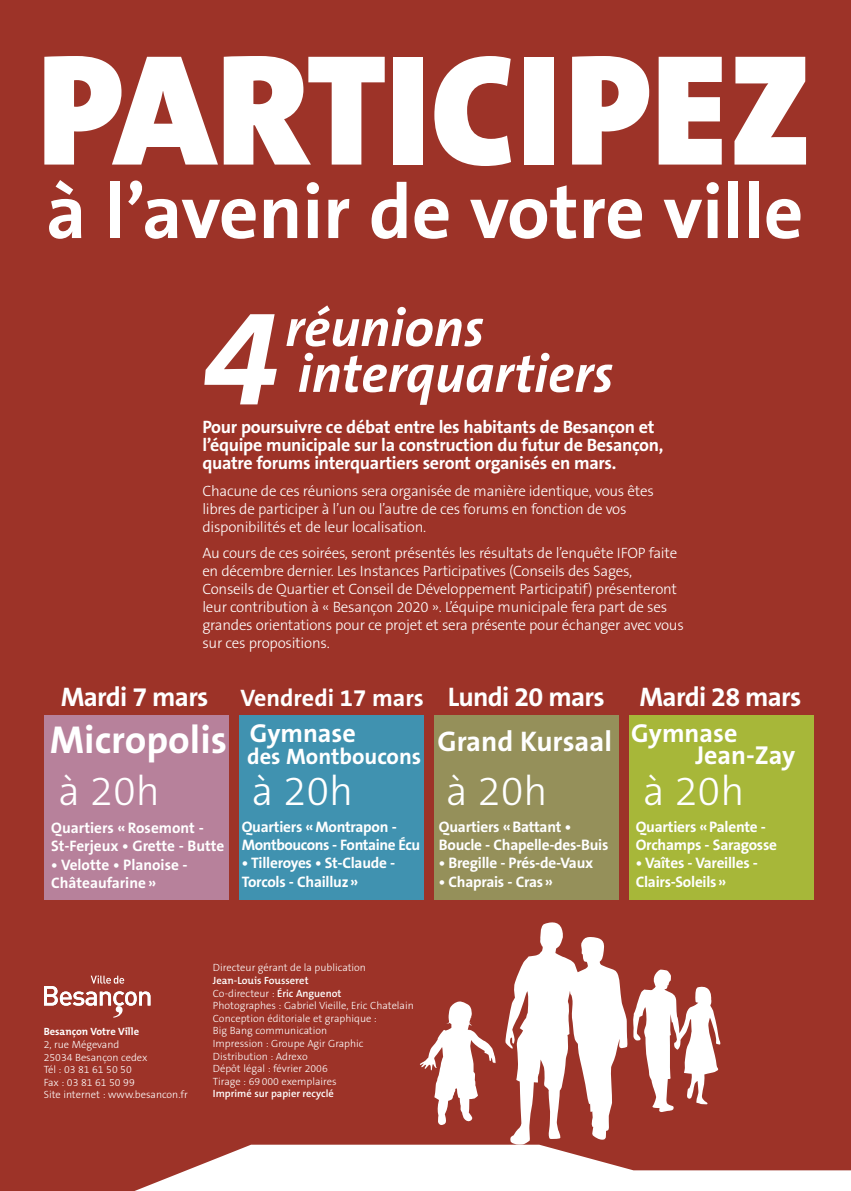
<style>
.page{position:relative;width:851px;height:1191px;background:#fff}
.page>*{position:absolute;margin:0;border:0;box-sizing:border-box;transform-origin:0 0}
.t1{font:900 159.6px "The Sans B9";color:#fff}
.t2{font:italic 700 138.75px "The Sans B7";color:#fff}
.t3{font:700 76.95px "The Sans B7";color:#fff}
.t4{font:italic 700 53.85px "The Sans B7";color:#fff}
.t5{font:300 41.55px "The Sans B3";color:#fff}
.t6{font:700 39.15px "The Sans B7";color:#fff}
.t7{font:700 28.5px "The Sans B7";color:#fff}
.t8{font:700 27px "The Sans B7";letter-spacing:-.025em;color:#fff}
.t9{font:700 26.1px "The Sans B7";color:#fff}
.t10{font:700 24px "The Sans B7";color:#fff}
.t11{font:700 22.5px "The Sans B7";color:#fff}
.t12{font:700 18px/18px "The Sans B7";letter-spacing:-.015em;color:#fff}
.t13{font:700 15.3px/18.3px "The Sans B7";letter-spacing:-.015em;color:#fff}
.t14{font:300 15px/18px "The Sans B3";letter-spacing:-.015em;color:#fff}
.t15{font:300 10.5px/12.6px "The Sans B3";color:#fff}
.t16{font:600 10.5px "The Sans B6";color:#fff}
.t17{font:600 10.5px "The Mix B6";color:#fff}
.t18{font:700 10.5px "The Mix B7";color:#fff}
.s1{font-family:"The Sans B6";font-weight:600}
</style>
<div class="page">
<div style="left:0;top:1px;width:850px;height:1189px;background:#9d3328"></div>
<div style="left:44px;top:715px;width:185px;height:185px;background:#b7819b"></div>
<div style="left:239px;top:715px;width:185px;height:185px;background:#4092b0"></div>
<div style="left:434px;top:715px;width:185px;height:185px;background:#95905a"></div>
<div style="left:628px;top:715px;width:185px;height:185px;background:#a7b739"></div>
<svg style="left:44px;top:922px;width:806px;height:268px"></svg>
<h1 class="t1" style="left:37px;top:51px;width:777px">PARTICIPEZ</h1>
<h3 class="t3" style="left:46px;top:183px;width:758px">à l’avenir de votre ville</h3>
<h3 class="t4" style="left:285px;top:308px;width:200px">réunions</h3>
<h2 class="t2" style="left:202px;top:305px;width:78px">4</h2>
<h3 class="t4" style="left:297px;top:353px;width:317px">interquartiers</h3>
<p class="t12" style="left:202px;top:420px;width:462px">Pour poursuivre ce débat entre les habitants de Besançon et l’équipe municipale sur la construction du futur de Besançon, quatre forums interquartiers seront organisés en mars.</p>
<p class="t14" style="left:202px;top:483px;width:453px">Chacune de ces réunions sera organisée de manière identique, vous êtes libres de participer à l’un ou l’autre de ces forums en fonction de vos disponibilités et de leur localisation.</p>
<p class="t14" style="left:202px;top:545px;width:483px">Au cours de ces soirées, seront présentés les résultats de l’enquête IFOP faite en décembre dernier. Les Instances Participatives (Conseils des Sages, Conseils de Quartier et Conseil de Développement Participatif) présenteront leur contribution à « Besançon 2020 ». L’équipe municipale fera part de ses grandes orientations pour ce projet et sera présente pour échanger avec vous sur ces propositions.</p>
<h3 class="t8" style="left:61px;top:687px;width:149px">Mardi 7 mars</h3>
<h3 class="t8" style="left:447px;top:687px;width:158px">Lundi 20 mars</h3>
<h3 class="t8" style="left:639px;top:687px;width:163px">Mardi 28 mars</h3>
<h3 class="t10" style="left:240px;top:689px;width:185px">Vendredi 17 mars</h3>
<h3 class="t6" style="left:50px;top:725px;width:179px">Micropolis</h3>
<h3 class="t9" style="left:250px;top:724px;width:108px">Gymnase</h3>
<h3 class="t11" style="left:247px;top:748px;width:176px">des Montboucons</h3>
<h3 class="t7" style="left:437px;top:730px;width:176px">Grand Kursaal</h3>
<h3 class="t9" style="left:631px;top:724px;width:108px">Gymnase</h3>
<h3 class="t9" style="left:695px;top:745px;width:101px">Jean-Zay</h3>
<h3 class="t5" style="left:59px;top:775px;width:103px">à 20h</h3>
<h3 class="t5" style="left:252px;top:775px;width:103px">à 20h</h3>
<h3 class="t5" style="left:446px;top:775px;width:103px">à 20h</h3>
<h3 class="t5" style="left:643px;top:775px;width:103px">à 20h</h3>
<p class="t13" style="left:51px;top:820px;width:175px">Quartiers « Rosemont -<br>St-Ferjeux • Grette - Butte</p>
<p class="t13" style="left:51px;top:857px;width:138px">• Velotte • Planoise -<br>Châteaufarine »</p>
<p class="t13" style="left:242px;top:818px;width:180px">Quartiers «Montrapon -<br>Montboucons - Fontaine Écu</p>
<p class="t13" style="left:242px;top:855px;width:155px">• Tilleroyes • St-Claude -<br>Torcols - Chailluz»</p>
<p class="t13" style="left:439px;top:818px;width:171px">Quartiers «Battant •<br>Boucle - Chapelle-des-Buis</p>
<p class="t13" style="left:439px;top:855px;width:156px">• Bregille - Prés-de-Vaux</p>
<p class="t13" style="left:439px;top:873px;width:115px">• Chaprais - Cras»</p>
<p class="t13" style="left:635px;top:818px;width:143px">Quartiers «Palente -<br>Orchamps - Saragosse</p>
<p class="t13" style="left:635px;top:855px;width:124px">• Vaîtes - Vareilles -<br>Clairs-Soleils»</p>
<p class="t18" style="left:44px;top:1027px;width:97px">Besançon Votre Ville</p>
<p class="t15" style="left:44px;top:1039px;width:146px">2, rue Mégevand<br>25034 Besançon cedex<br>Tél : 03 81 61 50 50<br>Fax : 03 81 61 50 99<br>Site internet : www.besancon.fr</p>
<p class="t15" style="left:213px;top:962px;width:154px">Directeur gérant de la publication</p>
<p class="t17" style="left:213px;top:976px;width:97px">Jean-Louis Fousseret</p>
<p class="t15" style="left:213px;top:987px;width:202px">Co-directeur : <span class="s1">Éric Anguenot<br></span>Photographes : Gabriel Vieille, Eric Chatelain<br>Conception éditoriale et graphique :<br>Big Bang communication<br>Impression : Groupe Agir Graphic<br>Distribution : Adrexo<br>Dépôt légal : février 2006<br>Tirage : 69 000 exemplaires</p>
<p class="t16" style="left:213px;top:1090px;width:122px">Imprimé sur papier recyclé</p>
</div>
